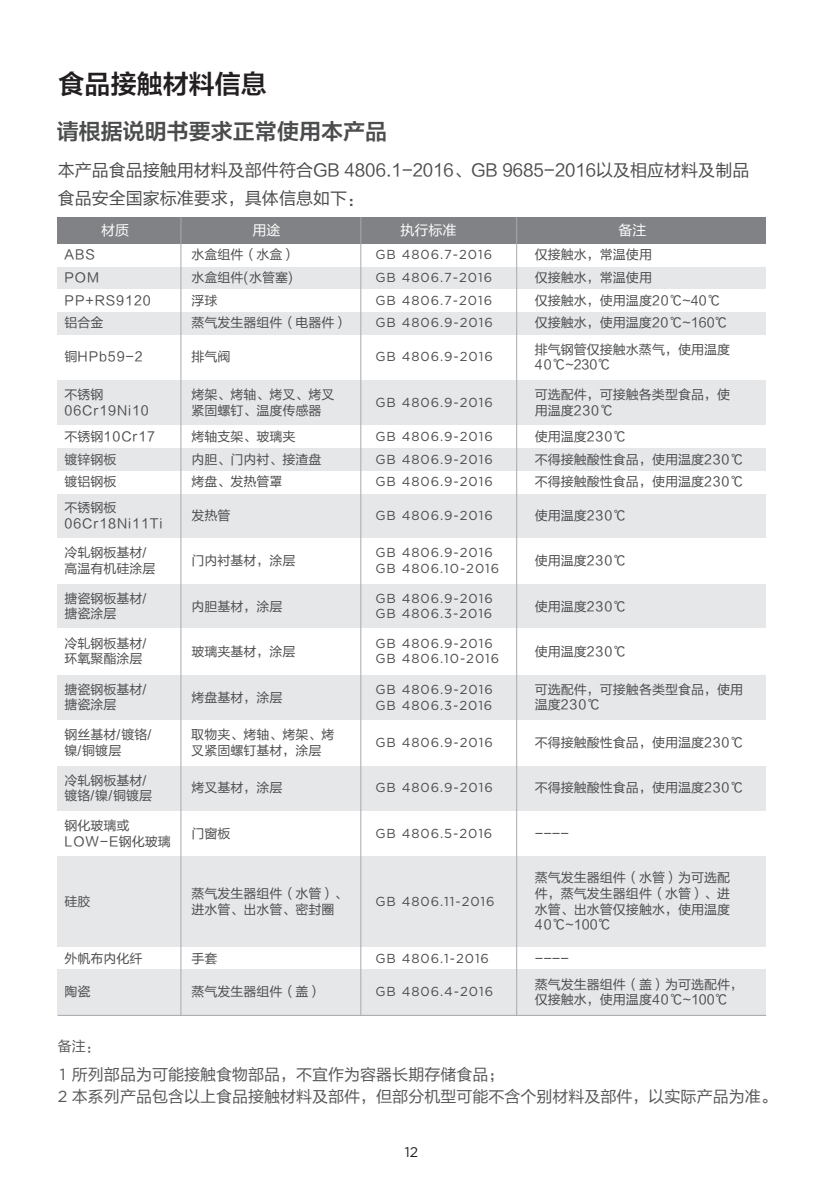
<style>
.page{position:relative;width:823px;height:1191px;background:#fff}
.page>*{position:absolute;margin:0;border:0;box-sizing:border-box;transform-origin:0 0}
.t1{font:26px "FZLTZCHK GBK1 0";color:#231f20}
.t2{font:22px "FZLTZCHK GBK1 0";color:#4b4c4d}
.t3{font:17px/28px "FZLTHK GBK1 0";color:#4b4c4d}
.t4{font:16px/22px "FZLTHK GBK1 0";color:#57585a}
.t5{font:14px "FZLTHK GBK1 0";color:#fff}
.t6{font:14px "FZLTHK GBK1 0";color:#57585a}
.t7{font:14px "Gotham";color:#231f20}
.t8{font:13px/15.6px "FZLTHK GBK1 0";color:#4b4c4d}
.t9{font:13px/22.6px "Gotham";letter-spacing:.07em;color:#4b4c4d}
.t10{font:13px/22.6px "FZLTHK GBK1 0";letter-spacing:.07em;color:#4b4c4d}
.s1{font-family:"Gotham"}
</style>
<div class="page">
<div style="left:58px;top:217px;width:707px;height:27px;background:#808285"></div>
<div style="left:58px;top:267px;width:707px;height:22px;background:#e6e7e9"></div>
<div style="left:58px;top:312px;width:707px;height:23px;background:#e6e7e9"></div>
<div style="left:58px;top:380px;width:707px;height:45px;background:#e6e7e9"></div>
<div style="left:58px;top:448px;width:707px;height:23px;background:#e6e7e9"></div>
<div style="left:58px;top:493px;width:707px;height:45px;background:#e6e7e9"></div>
<div style="left:58px;top:584px;width:707px;height:45px;background:#e6e7e9"></div>
<div style="left:58px;top:628px;width:707px;height:47px;background:#fff"></div>
<div style="left:58px;top:675px;width:707px;height:45px;background:#e6e7e9"></div>
<div style="left:58px;top:766px;width:707px;height:45px;background:#e6e7e9"></div>
<div style="left:58px;top:856px;width:707px;height:91px;background:#e6e7e9"></div>
<div style="left:58px;top:969px;width:707px;height:46px;background:#e6e7e9"></div>
<hr style="left:180px;top:217px;width:1px;height:798px;background:#a8a9ad">
<hr style="left:360px;top:217px;width:1px;height:798px;background:#a8a9ad">
<hr style="left:516px;top:217px;width:1px;height:798px;background:#a8a9ad">
<hr style="left:58px;top:1015px;width:707px;height:1px;background:#a8a9ad">
<h1 class="t1" style="left:59px;top:69px;width:209px">食品接触材料信息</h1>
<h2 class="t2" style="left:57px;top:119px;width:332px">请根据说明书要求正常使用本产品</h2>
<h3 class="t3" style="left:58px;top:156px;width:692px">本产品食品接触用材料及部件符合GB 4806.1-2016、GB 9685-2016以及相应材料及制品食品安全国家标准要求，具体信息如下：</h3>
<p class="t5" style="left:101px;top:222px;width:29px">材质</p>
<p class="t10" style="left:65px;top:244px;width:87px">ABS<br>POM<br>PP+RS9120铝合金</p>
<p class="t8" style="left:65px;top:349px;width:79px">铜HPb59-2</p>
<p class="t10" style="left:65px;top:387px;width:86px;line-height:15.6px">不锈钢<br>06Cr19Ni10</p>
<p class="t8" style="left:65px;top:425px;width:92px;line-height:22.6px">不锈钢10Cr17镀锌钢板<br>镀铝钢板</p>
<p class="t10" style="left:65px;top:500px;width:99px;line-height:15.6px">不锈钢板<br>06Cr18Ni11Ti</p>
<p class="t8" style="left:64px;top:545px;width:92px">冷轧钢板基材/高温有机硅涂层</p>
<p class="t8" style="left:64px;top:591px;width:83px">搪瓷钢板基材/搪瓷涂层</p>
<p class="t8" style="left:64px;top:636px;width:83px">冷轧钢板基材/环氧聚酯涂层</p>
<p class="t8" style="left:64px;top:682px;width:83px">搪瓷钢板基材/搪瓷涂层</p>
<p class="t8" style="left:64px;top:727px;width:88px">钢丝基材/镀铬/镍/铜镀层</p>
<p class="t8" style="left:64px;top:772px;width:89px">冷轧钢板基材/镀铬/镍/铜镀层</p>
<p class="t8" style="left:64px;top:818px;width:108px">钢化玻璃或<br>LOW-E钢化玻璃</p>
<p class="t8" style="left:64px;top:894px;width:27px">硅胶</p>
<p class="t8" style="left:64px;top:950px;width:79px">外帆布内化纤</p>
<p class="t8" style="left:64px;top:984px;width:27px">陶瓷</p>
<p class="t5" style="left:252px;top:222px;width:29px">用途</p>
<p class="t8" style="left:191px;top:244px;width:158px;line-height:22.6px">水盒组件（水盒）<br>水盒组件(水管塞)<br>浮球<br>蒸气发生器组件（电器件）</p>
<p class="t8" style="left:191px;top:349px;width:40px">排气阀</p>
<p class="t8" style="left:191px;top:387px;width:145px">烤架、烤轴、烤叉、烤叉紧固螺钉、温度传感器</p>
<p class="t8" style="left:191px;top:425px;width:132px;line-height:22.6px">烤轴支架、玻璃夹<br>内胆、门内衬、接渣盘烤盘、发热管罩</p>
<p class="t8" style="left:191px;top:508px;width:40px">发热管</p>
<p class="t8" style="left:191px;top:553px;width:106px">门内衬基材，涂层</p>
<p class="t8" style="left:191px;top:598px;width:93px">内胆基材，涂层</p>
<p class="t8" style="left:191px;top:643px;width:106px">玻璃夹基材，涂层</p>
<p class="t8" style="left:191px;top:689px;width:93px">烤盘基材，涂层</p>
<p class="t8" style="left:191px;top:727px;width:144px">取物夹、烤轴、烤架、烤叉紧固螺钉基材，涂层</p>
<p class="t8" style="left:191px;top:780px;width:93px">烤叉基材，涂层</p>
<p class="t8" style="left:191px;top:826px;width:40px">门窗板</p>
<p class="t8" style="left:191px;top:886px;width:158px">蒸气发生器组件（水管）、进水管、出水管、密封圈</p>
<p class="t8" style="left:191px;top:950px;width:27px">手套</p>
<p class="t8" style="left:191px;top:984px;width:132px">蒸气发生器组件（盖）</p>
<p class="t5" style="left:400px;top:222px;width:57px">执行标准</p>
<p class="t9" style="left:375px;top:243px;width:119px;text-align:justify">GB 4806.7-2016<br>GB 4806.7-2016<br>GB 4806.7-2016<br>GB 4806.9-2016</p>
<p class="t9" style="left:375px;top:345px;width:119px">GB 4806.9-2016</p>
<p class="t9" style="left:375px;top:391px;width:119px">GB 4806.9-2016</p>
<p class="t9" style="left:375px;top:425px;width:119px;text-align:justify">GB 4806.9-2016<br>GB 4806.9-2016<br>GB 4806.9-2016</p>
<p class="t9" style="left:375px;top:504px;width:119px">GB 4806.9-2016</p>
<p class="t9" style="left:375px;top:544px;width:125px;line-height:15.6px">GB 4806.9-2016<br>GB 4806.10-2016</p>
<p class="t9" style="left:375px;top:590px;width:119px;line-height:15.6px">GB 4806.9-2016<br>GB 4806.3-2016</p>
<p class="t9" style="left:375px;top:635px;width:125px;line-height:15.6px">GB 4806.9-2016<br>GB 4806.10-2016</p>
<p class="t9" style="left:375px;top:681px;width:119px;line-height:15.6px">GB 4806.9-2016<br>GB 4806.3-2016</p>
<p class="t9" style="left:375px;top:731px;width:119px">GB 4806.9-2016</p>
<p class="t9" style="left:375px;top:776px;width:119px">GB 4806.9-2016</p>
<p class="t9" style="left:375px;top:821px;width:118px">GB 4806.5-2016</p>
<p class="t9" style="left:375px;top:889px;width:120px">GB 4806.11-2016</p>
<p class="t9" style="left:375px;top:946px;width:115px">GB 4806.1-2016</p>
<p class="t9" style="left:375px;top:980px;width:119px">GB 4806.4-2016</p>
<p class="t5" style="left:618px;top:222px;width:29px">备注</p>
<p class="t8" style="left:534px;top:244px;width:194px;line-height:22.6px">仅接触水，常温使用<br>仅接触水，常温使用<br>仅接触水，使用温度20℃~40℃仅接触水，使用温度20℃~160℃</p>
<p class="t8" style="left:534px;top:342px;width:196px">排气钢管仅接触水蒸气，使用温度<br>40℃~230℃</p>
<p class="t8" style="left:534px;top:387px;width:196px">可选配件，可接触各类型食品，使用温度230℃</p>
<p class="t8" style="left:534px;top:425px;width:210px;line-height:22.6px">使用温度230℃<br>不得接触酸性食品，使用温度230℃不得接触酸性食品，使用温度230℃</p>
<p class="t8" style="left:534px;top:508px;width:93px">使用温度230℃</p>
<p class="t8" style="left:534px;top:553px;width:93px">使用温度230℃</p>
<p class="t8" style="left:534px;top:598px;width:93px">使用温度230℃</p>
<p class="t8" style="left:534px;top:643px;width:93px">使用温度230℃</p>
<p class="t8" style="left:534px;top:682px;width:209px">可选配件，可接触各类型食品，使用温度230℃</p>
<p class="t8" style="left:534px;top:735px;width:210px">不得接触酸性食品，使用温度230℃</p>
<p class="t8" style="left:534px;top:780px;width:210px">不得接触酸性食品，使用温度230℃</p>
<p class="t8" style="left:534px;top:826px;width:35px">----</p>
<p class="t8" style="left:534px;top:870px;width:196px;text-align:justify">蒸气发生器组件（水管）为可选配件，蒸气发生器组件（水管）、进水管、出水管仅接触水，使用温度40℃~100℃</p>
<p class="t8" style="left:534px;top:945px;width:209px;line-height:25.8px">----<br>蒸气发生器组件（盖）为可选配件，</p>
<p class="t8" style="left:534px;top:992px;width:194px">仅接触水，使用温度40℃~100℃</p>
<p class="t6" style="left:58px;top:1038px;width:43px">备注：</p>
<p class="t4" style="left:58px;top:1063px;width:720px"><span class="s1">1</span> 所列部品为可能接触食物部品，不宜作为容器长期存储食品；<br><span class="s1">2</span> 本系列产品包含以上食品接触材料及部件，但部分机型可能不含个别材料及部件，以实际产品为准。</p>
<p class="t7" style="left:404px;top:1142px;width:15px">12</p>
</div>
